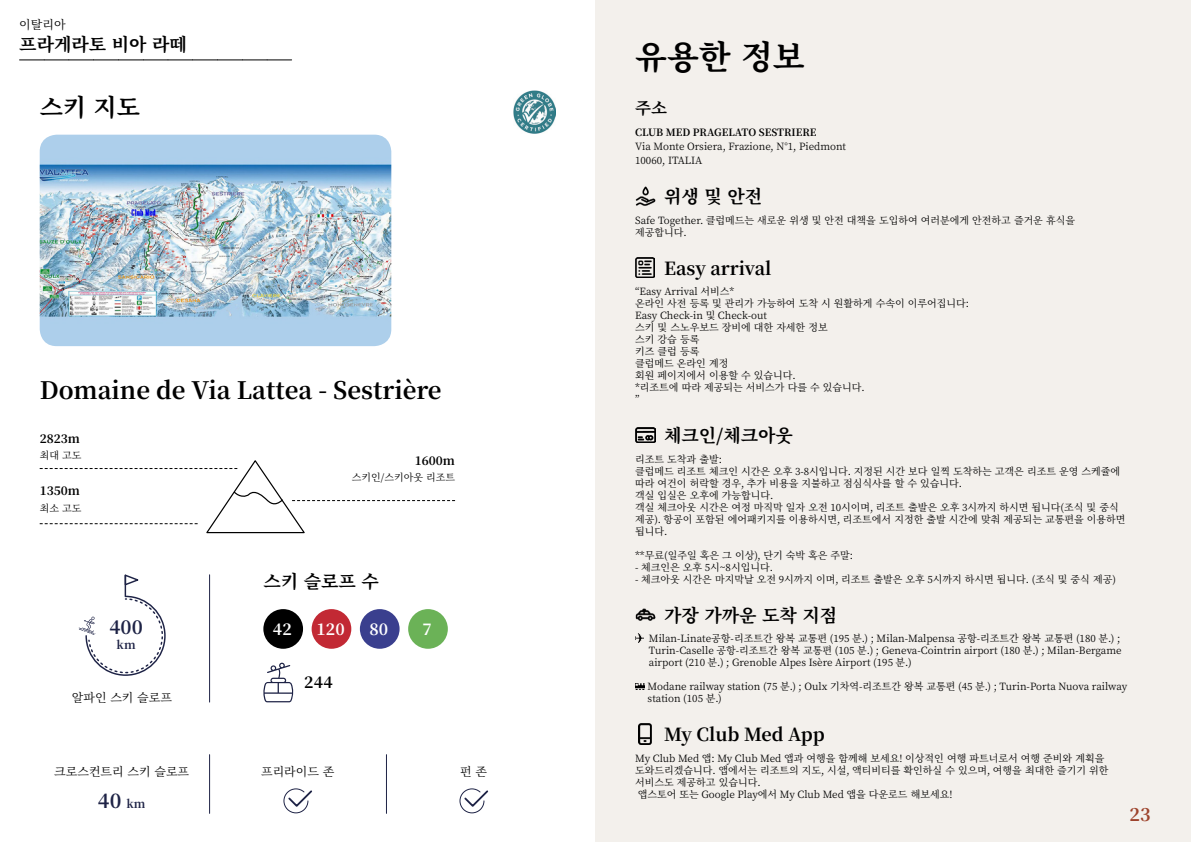
<style>
.page{position:relative;width:1191px;height:842px;background:#fff}
.page>*{position:absolute;margin:0;border:0;box-sizing:border-box;transform-origin:0 0}
.t1{font:700 33px "Noto Serif KR";color:#000}
.t2{font:700 24px "Noto Serif KR";color:#000}
.t3{font:700 20px "Noto Serif KR";color:#1e2346}
.t4{font:700 19px "Noto Serif KR";color:#1e2346}
.t5{font:700 18px "Noto Serif KR";color:#000}
.t6{font:700 18px "Noto Serif KR";color:#9d432c}
.t7{font:700 16.5px "Noto Serif KR";color:#000}
.t8{font:700 16px "Noto Serif KR";letter-spacing:.01em;color:#fff}
.t9{font:700 16px "Noto Serif KR";color:#000}
.t10{font:12px "Noto Serif KR";color:#000}
.t11{font:700 12px "Noto Serif KR";color:#000}
.t12{font:700 11.5px "Noto Serif KR";color:#1e2346}
.t13{font:10px/12px "Noto Serif KR";color:#000}
.t14{font:700 10px "Noto Serif KR";color:#000}
.s1{font-size:11.5px}
</style>
<div class="page">
<div style="left:595px;top:0;width:596px;height:842px;background:#f3f0ec"></div>
<img style="left:40px;top:135px;width:351px;height:211px">
<svg style="left:20px;top:60px;width:272px;height:1px"></svg>
<img style="left:513px;top:91px;width:43px;height:42px">
<svg style="left:40px;top:460px;width:415px;height:74px"></svg>
<div style="left:263px;top:609px;width:40px;height:40px;background:#000;border-radius:50%"></div>
<div style="left:312px;top:609px;width:39px;height:40px;background:#c22934;border-radius:50%"></div>
<div style="left:360px;top:609px;width:39px;height:40px;background:#3a3f8e;border-radius:50%"></div>
<div style="left:408px;top:609px;width:40px;height:40px;background:#6bb257;border-radius:50%"></div>
<svg style="left:79px;top:574px;width:86px;height:101px"></svg>
<svg style="left:263px;top:663px;width:30px;height:39px"></svg>
<svg style="left:283px;top:788px;width:29px;height:26px"></svg>
<svg style="left:459px;top:788px;width:29px;height:26px"></svg>
<hr style="left:209px;top:755px;width:1px;height:58px;background:#1e2346">
<hr style="left:209px;top:575px;width:1px;height:127px;background:#1e2346">
<hr style="left:386px;top:755px;width:1px;height:58px;background:#1e2346">
<img style="left:635px;top:186px;width:20px;height:20px">
<img style="left:636px;top:257px;width:18px;height:20px">
<img style="left:635px;top:427px;width:20px;height:15px">
<img style="left:635px;top:608px;width:20px;height:13px">
<svg style="left:635px;top:634px;width:8px;height:8px"></svg>
<svg style="left:635px;top:683px;width:10px;height:6px"></svg>
<img style="left:638px;top:723px;width:14px;height:22px">
<p class="t10" style="left:19px;top:17px;width:48px">이탈리아</p>
<h3 class="t5" style="left:19px;top:34px;width:169px">프라게라토 비아 라떼</h3>
<h2 class="t2" style="left:40px;top:93px;width:102px">스키 지도</h2>
<h2 class="t2" style="left:40px;top:377px;width:403px">Domaine de Via Lattea - Sestrière</h2>
<p class="t11" style="left:40px;top:432px;width:42px">2823m</p>
<p class="t13" style="left:40px;top:450px;width:43px">최대 고도</p>
<p class="t11" style="left:40px;top:484px;width:42px">1350m</p>
<p class="t13" style="left:40px;top:502px;width:43px">최소 고도</p>
<p class="t11" style="left:415px;top:454px;width:42px">1600m</p>
<p class="t13" style="left:352px;top:472px;width:105px">스키인/스키아웃 리조트</p>
<h3 class="t5" style="left:263px;top:571px;width:117px">스키 슬로프 수</h3>
<h3 class="t4" style="left:109px;top:616px;width:35px">400</h3>
<h3 class="t8" style="left:273px;top:620px;width:20px">42</h3>
<h3 class="t8" style="left:316px;top:620px;width:30px">120</h3>
<h3 class="t8" style="left:369px;top:620px;width:20px">80</h3>
<h3 class="t8" style="left:422px;top:620px;width:11px">7</h3>
<p class="t12" style="left:117px;top:638px;width:21px">km</p>
<h3 class="t9" style="left:304px;top:673px;width:30px">244</h3>
<p class="t10" style="left:72px;top:691px;width:102px">알파인 스키 슬로프</p>
<p class="t10" style="left:54px;top:764px;width:136px">크로스컨트리 스키 슬로프</p>
<h3 class="t3" style="left:98px;top:789px;width:49px">40 <span class="s1">km</span></h3>
<p class="t10" style="left:261px;top:764px;width:75px">프리라이드 존</p>
<p class="t10" style="left:460px;top:764px;width:28px">펀 존</p>
<h1 class="t1" style="left:635px;top:38px;width:171px">유용한 정보</h1>
<h3 class="t7" style="left:635px;top:98px;width:33px">주소</h3>
<p class="t14" style="left:635px;top:127px;width:183px">CLUB MED PRAGELATO SESTRIERE</p>
<p class="t13" style="left:635px;top:140px;width:212px;line-height:14px">Via Monte Orsiera, Frazione, N°1, Piedmont<br>10060, ITALIA</p>
<h3 class="t5" style="left:664px;top:186px;width:100px">위생 및 안전</h3>
<p class="t13" style="left:635px;top:214px;width:441px">Safe Together. 클럽메드는 새로운 위생 및 안전 대책을 도입하여 여러분에게 안전하고 즐거운 휴식을 제공합니다.</p>
<h3 class="t5" style="left:664px;top:258px;width:109px">Easy arrival</h3>
<p class="t13" style="left:635px;top:286px;width:335px">“Easy Arrival 서비스*<br>온라인 사전 등록 및 관리가 가능하여 도착 시 원활하게 수속이 이루어집니다:<br>Easy Check-in 및 Check-out<br>스키 및 스노우보드 장비에 대한 자세한 정보<br>스키 강습 등록<br>키즈 클럽 등록<br>클럽메드 온라인 계정<br>회원 페이지에서 이용할 수 있습니다.<br>*리조트에 따라 제공되는 서비스가 다를 수 있습니다.<br>”</p>
<h3 class="t5" style="left:664px;top:425px;width:130px">체크인/체크아웃</h3>
<p class="t13" style="left:635px;top:453px;width:492px">리조트 도착과 출발:<br>클럽메드 리조트 체크인 시간은 오후 3-8시입니다. 지정된 시간 보다 일찍 도착하는 고객은 리조트 운영 스케쥴에 따라 여건이 허락할 경우, 추가 비용을 지불하고 점심식사를 할 수 있습니다.<br>객실 입실은 오후에 가능합니다.<br>객실 체크아웃 시간은 여정 마직막 일자 오전 10시이며, 리조트 출발은 오후 3시까지 하시면 됩니다(조식 및 중식 제공). 항공이 포함된 에어패키지를 이용하시면, 리조트에서 지정한 출발 시간에 맞춰 제공되는 교통편을 이용하면 됩니다.</p>
<p class="t13" style="left:635px;top:549px;width:219px">**무료(일주일 혹은 그 이상), 단기 숙박 혹은 주말:</p>
<p class="t13" style="left:635px;top:561px;width:139px">- 체크인은 오후 5시~8시입니다.</p>
<p class="t13" style="left:635px;top:573px;width:482px">- 체크아웃 시간은 마지막날 오전 9시까지 이며, 리조트 출발은 오후 5시까지 하시면 됩니다. (조식 및 중식 제공)</p>
<h3 class="t5" style="left:664px;top:605px;width:175px">가장 가까운 도착 지점</h3>
<p class="t13" style="left:649px;top:633px;width:474px">Milan-Linate공항-리조트간 왕복 교통편 (195 분.) ; Milan-Malpensa 공항-리조트간 왕복 교통편 (180 분.) ;<br>Turin-Caselle 공항-리조트간 왕복 교통편 (105 분.) ; Geneva-Cointrin airport (180 분.) ; Milan-Bergame airport (210 분.) ; Grenoble Alpes Isère Airport (195 분.)</p>
<p class="t13" style="left:647px;top:681px;width:481px">Modane railway station (75 분.) ; Oulx 기차역-리조트간 왕복 교통편 (45 분.) ; Turin-Porta Nuova railway station (105 분.)</p>
<h3 class="t5" style="left:664px;top:724px;width:162px">My Club Med App</h3>
<p class="t13" style="left:635px;top:752px;width:475px">My Club Med 앱: My Club Med 앱과 여행을 함께해 보세요! 이상적인 여행 파트너로서 여행 준비와 계획을 도와드리겠습니다. 앱에서는 리조트의 지도, 시설, 액티비티를 확인하실 수 있으며, 여행을 최대한 즐기기 위한 서비스도 제공하고 있습니다.<br>앱스토어 또는 Google Play에서 My Club Med 앱을 다운로드 해보세요!</p>
<h3 class="t6" style="left:1129px;top:804px;width:23px">23</h3>
</div>
